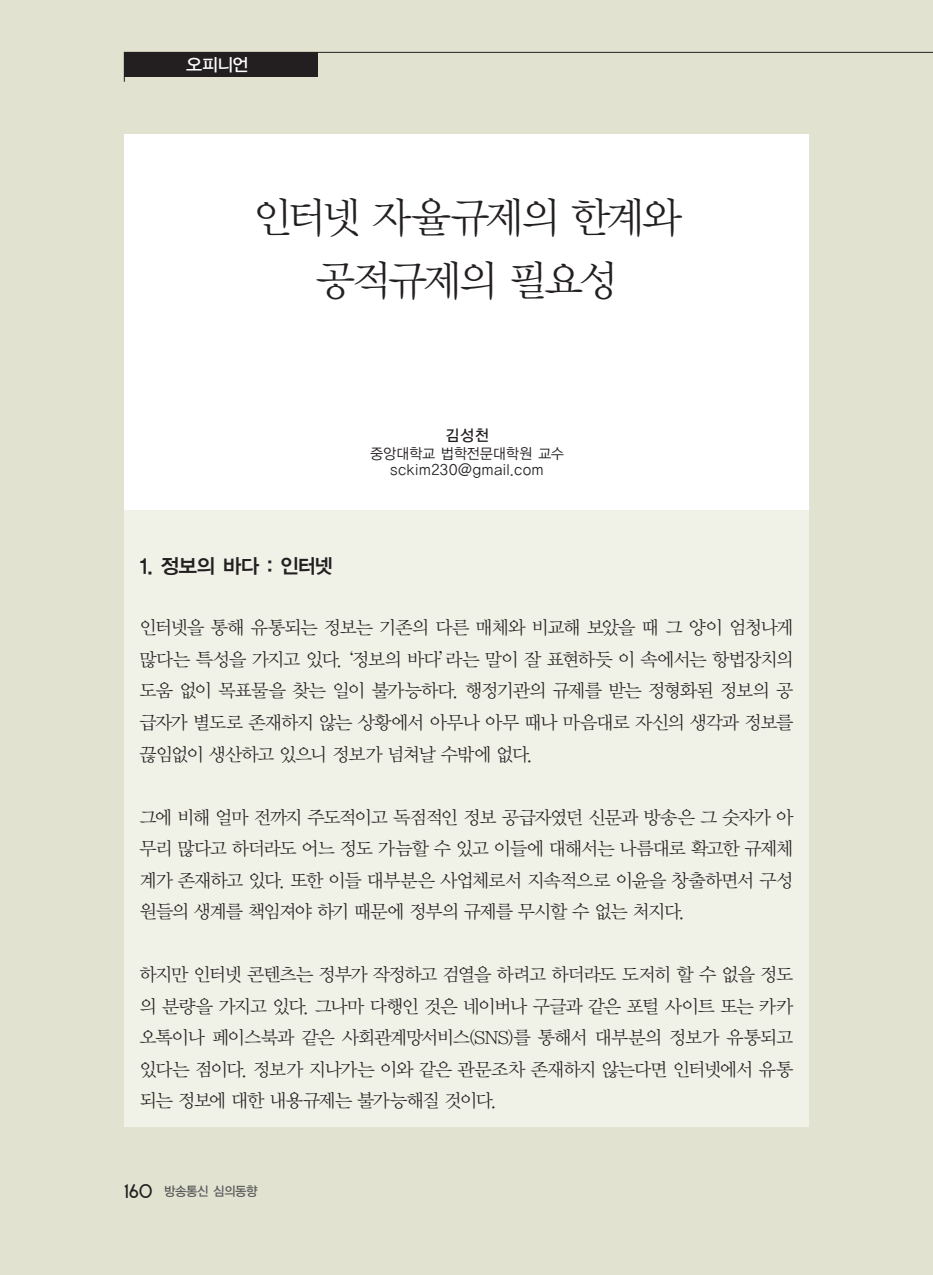
<style>
.page{position:relative;width:933px;height:1275px;background:#e1e2cf}
.page>*{position:absolute;margin:0;border:0;box-sizing:border-box;transform-origin:0 0}
.t1{font:42px "Y Mj O12";letter-spacing:-.15em;color:#231f20}
.t2{font:20.12px "YGO14";letter-spacing:-.11em;color:#231f20}
.t3{font:18.55px/31.5px "Y Mj O12";letter-spacing:-.13em;color:#231f20;text-align:justify}
.t4{font:17.5px "YGO13";color:#fff}
.t5{font:17.5px "Brassfield";color:#231f20}
.t6{font:15.58px "YGO13";color:#231f20;scale:.95 1}
.t7{font:14.7px "YGO12";letter-spacing:-.055em;color:#231f20;scale:.95 1}
.t8{font:14.7px "YGO12";letter-spacing:-.08em;color:#231f20;scale:.95 1}
.t9{font:12.78px "YGO13";letter-spacing:-.1em;color:#57585a;scale:.95 1}
</style>
<div class="page">
<div style="left:124px;top:134px;width:685px;height:992px;background:#f0f1e7"></div>
<svg style="left:124px;top:52px;width:809px;height:30px"></svg>
<div style="left:124px;top:134px;width:685px;height:376px;background:#fff"></div>
<div style="left:124px;top:52px;width:193px;height:25px;background:#231f20"></div>
<p class="t4" style="left:185px;top:54px;width:65px">오피니언</p>
<p class="t1" style="left:251px;top:191px;width:433px">인터넷 자율규제의 한계와</p>
<p class="t1" style="left:314px;top:254px;width:306px">공적규제의 필요성</p>
<p class="t6" style="left:445px;top:425px;width:48px">김성천</p>
<p class="t8" style="left:370px;top:445px;width:206px">중앙대학교 법학전문대학원 교수</p>
<p class="t7" style="left:390px;top:461px;width:164px">sckim230@gmail.com</p>
<p class="t2" style="left:139px;top:553px;width:197px">1. 정보의 바다 : 인터넷</p>
<p class="t3" style="left:139px;top:612px;width:656px">인터넷을 통해 유통되는 정보는 기존의 다른 매체와 비교해 보았을 때 그 양이 엄청나게 많다는 특성을 가지고 있다.‘정보의 바다’라는 말이 잘 표현하듯 이 속에서는 항법장치의 도움 없이 목표물을 찾는 일이 불가능하다. 행정기관의 규제를 받는 정형화된 정보의 공 급자가 별도로 존재하지 않는 상황에서 아무나 아무 때나 마음대로 자신의 생각과 정보를 끊임없이 생산하고 있으니 정보가 넘쳐날 수밖에 없다.</p>
<p class="t3" style="left:139px;top:801px;width:656px">그에 비해 얼마 전까지 주도적이고 독점적인 정보 공급자였던 신문과 방송은 그 숫자가 아 무리 많다고 하더라도 어느 정도 가늠할 수 있고 이들에 대해서는 나름대로 확고한 규제체 계가 존재하고 있다. 또한 이들 대부분은 사업체로서 지속적으로 이윤을 창출하면서 구성 원들의 생계를 책임져야 하기 때문에 정부의 규제를 무시할 수 없는 처지다.</p>
<p class="t3" style="left:139px;top:959px;width:656px">하지만 인터넷 콘텐츠는 정부가 작정하고 검열을 하려고 하더라도 도저히 할 수 없을 정도 의 분량을 가지고 있다. 그나마 다행인 것은 네이버나 구글과 같은 포털 사이트 또는 카카 오톡이나 페이스북과 같은 사회관계망서비스(SNS)를 통해서 대부분의 정보가 유통되고 있다는 점이다. 정보가 지나가는 이와 같은 관문조차 존재하지 않는다면 인터넷에서 유통 되는 정보에 대한 내용규제는 불가능해질 것이다.</p>
<p class="t5" style="left:124px;top:1180px;width:30px">160</p>
<p class="t9" style="left:164px;top:1183px;width:101px">방송통신 심의동향</p>
</div>
